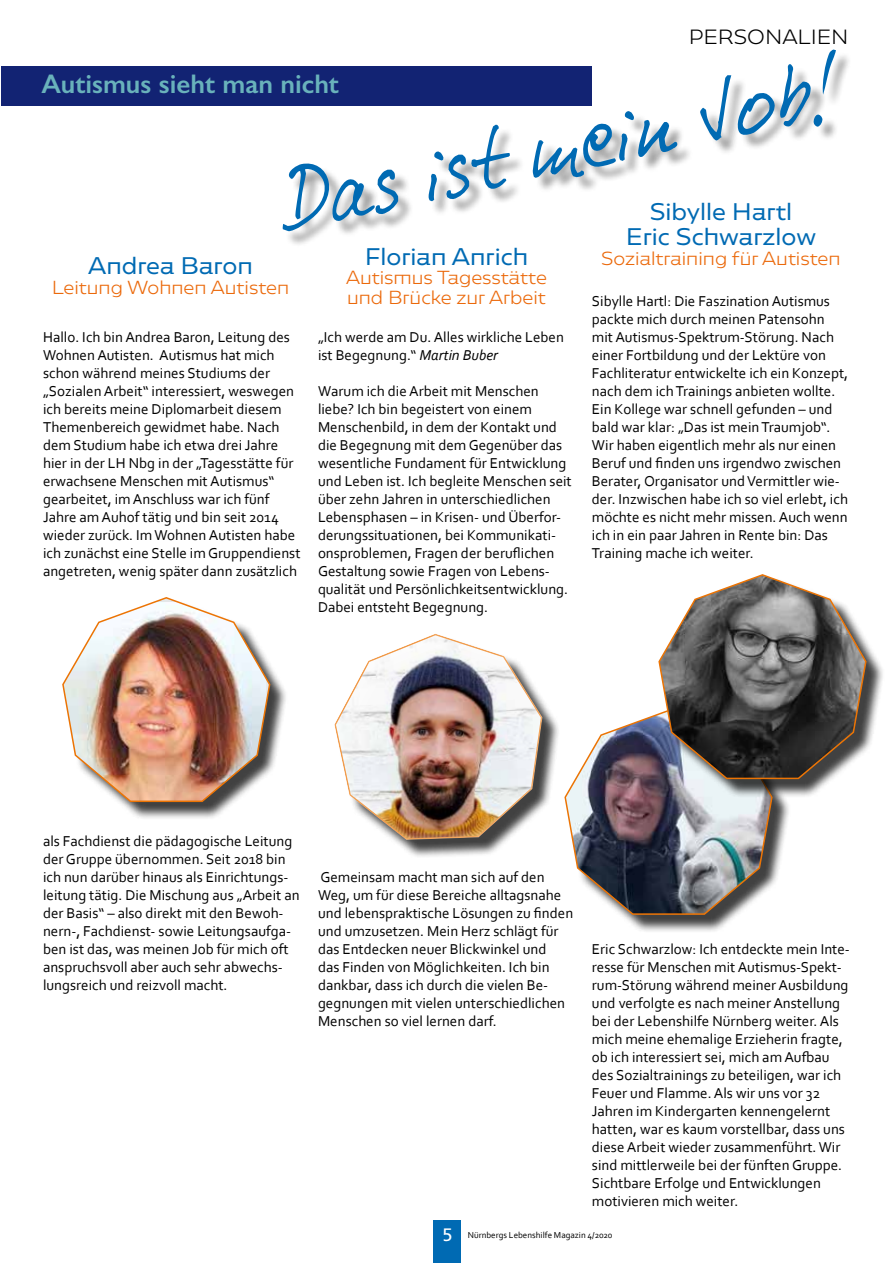
<style>
.page{position:relative;width:893px;height:1263px;background:#fff}
.page>*{position:absolute;margin:0;border:0;box-sizing:border-box;transform-origin:0 0}
.t1{font:79.65px "Hctschrift";color:#006ab3}
.t2{font:600 27px "Gill Sans";color:#69b2bb}
.t3{font:21px/25.2px "Caprina";color:#006ab3;text-align:center}
.t4{font:300 18px "Caprina";color:#000}
.t5{font:300 16.5px/19.8px "Caprina";color:#eb690b}
.t6{font:15px/18px "Corbel";color:#000}
.t7{font:9px "Corbel";color:#000}
.s1{font-style:italic}
.s2{font-family:"Frutiger";font-size:18px;color:#fff}
</style>
<div class="page">
<div style="left:433px;top:1220px;width:27px;height:43px;background:#006ab3"></div>
<div style="left:2px;top:66px;width:590px;height:40px;background:#122373"></div>
<div style="left:65px;top:600px;width:224px;height:221px;background:#000;opacity:.75"></div>
<img style="left:62px;top:597px;width:209px;height:206px">
<div style="left:567px;top:712px;width:224px;height:221px;background:#000;opacity:.75"></div>
<div style="left:337px;top:637px;width:223px;height:221px;background:#000;opacity:.75"></div>
<img style="left:334px;top:634px;width:213px;height:209px">
<div style="left:661px;top:577px;width:224px;height:221px;background:#000;opacity:.75"></div>
<svg style="left:564px;top:574px;width:303px;height:341px"></svg>
<div style="left:285px;top:52px;width:567px;height:195px;background:#000;opacity:.41"></div>
<p class="t4" style="left:689px;top:24px;width:161px">PERSONALIEN</p>
<h1 class="t1" style="left:268px;top:161px;width:577px;rotate:-12deg">Das ist mein Job!</h1>
<h2 class="t2" style="left:41px;top:67px;width:299px">Autismus sieht man nicht</h2>
<h3 class="t3" style="left:626px;top:199px;width:192px">Sibylle Hartl<br>Eric Schwarzlow</h3>
<p class="t5" style="left:601px;top:248px;width:241px">Sozialtraining für Autisten</p>
<h3 class="t3" style="left:365px;top:243px;width:165px">Florian Anrich</h3>
<p class="t5" style="left:346px;top:268px;width:202px">Autismus Tagesstätte und Brücke zur Arbeit</p>
<h3 class="t3" style="left:88px;top:253px;width:166px">Andrea Baron</h3>
<p class="t5" style="left:52px;top:277px;width:239px">Leitung Wohnen Autisten</p>
<p class="t6" style="left:592px;top:292px;width:258px">Sibylle Hartl: Die Faszination Autismus packte mich durch meinen Patensohn mit Autismus-Spektrum-Störung. Nach einer Fortbildung und der Lektüre von Fachliteratur entwickelte ich ein Konzept, nach dem ich Trainings anbieten wollte.<br>Ein Kollege war schnell gefunden – und bald war klar: „Das ist mein Traumjob“.<br>Wir haben eigentlich mehr als nur einen Beruf und finden uns irgendwo zwischen Berater, Organisator und Vermittler wie&shy;der. Inzwischen habe ich so viel erlebt, ich möchte es nicht mehr missen. Auch wenn ich in ein paar Jahren in Rente bin: Das Training mache ich weiter.</p>
<p class="t6" style="left:43px;top:328px;width:259px">Hallo. Ich bin Andrea Baron, Leitung des Wohnen Autisten. Autismus hat mich schon während meines Studiums der „Sozialen Arbeit“ interessiert, weswegen ich bereits meine Diplomarbeit diesem Themenbereich gewidmet habe. Nach dem Studium habe ich etwa drei Jahre hier in der LH Nbg in der „Tagesstätte für erwachsene Menschen mit Autismus“ gearbeitet, im Anschluss war ich fünf Jahre am Auhof tätig und bin seit 2014 wieder zurück. Im Wohnen Autisten habe ich zunächst eine Stelle im Gruppendienst angetreten, wenig später dann zusätzlich</p>
<p class="t6" style="left:318px;top:328px;width:247px">„Ich werde am Du. Alles wirkliche Leben ist Begegnung.“ <span class="s1">Martin Buber</span></p>
<p class="t6" style="left:318px;top:382px;width:255px">Warum ich die Arbeit mit Menschen liebe? Ich bin begeistert von einem Menschenbild, in dem der Kontakt und die Begegnung mit dem Gegenüber das wesentliche Fundament für Entwicklung und Leben ist. Ich begleite Menschen seit über zehn Jahren in unterschiedlichen Lebensphasen – in Krisen- und Überfor&shy;derungssituationen, bei Kommunikati&shy;onsproblemen, Fragen der beruflichen Gestaltung sowie Fragen von Lebens&shy;qualität und Persönlichkeitsentwicklung.<br>Dabei entsteht Begegnung.</p>
<p class="t6" style="left:43px;top:832px;width:258px">als Fachdienst die pädagogische Leitung der Gruppe übernommen. Seit 2018 bin ich nun darüber hinaus als Einrichtungs&shy;leitung tätig. Die Mischung aus „Arbeit an der Basis“ – also direkt mit den Bewoh&shy;nern-, Fachdienst- sowie Leitungsaufga&shy;ben ist das, was meinen Job für mich oft anspruchsvoll aber auch sehr abwechs&shy;lungsreich und reizvoll macht.</p>
<p class="t6" style="left:318px;top:868px;width:257px">Gemeinsam macht man sich auf den Weg, um für diese Bereiche alltagsnahe und lebenspraktische Lösungen zu finden und umzusetzen. Mein Herz schlägt für das Entdecken neuer Blickwinkel und<br>das Finden von Möglichkeiten. Ich bin dankbar, dass ich durch die vielen Be&shy;gegnungen mit vielen unterschiedlichen Menschen so viel lernen darf.</p>
<p class="t6" style="left:592px;top:940px;width:259px">Eric Schwarzlow: Ich entdeckte mein Inte&shy;resse für Menschen mit Autismus-Spekt&shy;rum-Störung während meiner Ausbildung und verfolgte es nach meiner Anstellung bei der Lebenshilfe Nürnberg weiter. Als mich meine ehemalige Erzieherin fragte, ob ich interessiert sei, mich am Aufbau des Sozialtrainings zu beteiligen, war ich Feuer und Flamme. Als wir uns vor 32<br>Jahren im Kindergarten kennengelernt hatten, war es kaum vorstellbar, dass uns diese Arbeit wieder zusammenführt. Wir sind mittlerweile bei der fünften Gruppe.<br>Sichtbare Erfolge und Entwicklungen motivieren mich weiter.</p>
<p class="t7" style="left:442px;top:1229px;width:172px"><span class="s2">5</span> Nürnbergs Lebenshilfe Magazin 4/2020</p>
</div>
